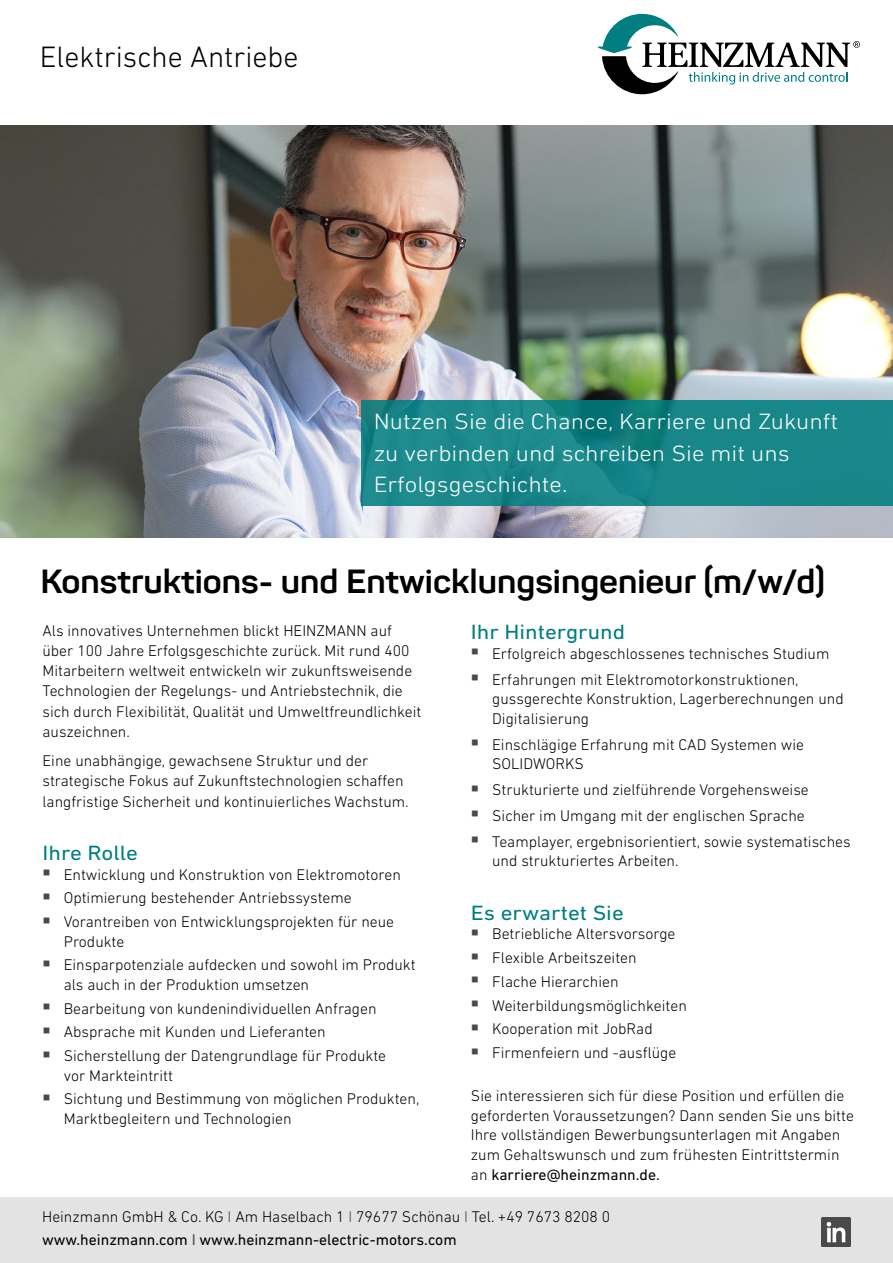
<style>
.page{position:relative;width:893px;height:1263px;background:#fff}
.page>*{position:absolute;margin:0;border:0;box-sizing:border-box;transform-origin:0 0}
.Jobtitel{font:700 33px "Sahar";color:#000;scale:1.06 1}
.t1{font:300 30px "DIN Next LT Pro";color:#000}
.Firmenprofil{font:300 22.5px/31.5px "DIN Next LT Pro";color:#fff;scale:1.1 1}
.Zwischentitel{font:21px "DIN Next LT Pro";color:#007e80;scale:1.1 1}
.Firmenprofil-2{font:300 15.75px/19.5px "DIN Next LT Pro";color:#000}
.Text{font:300 15.75px/19.6px "DIN Next LT Pro";color:#000}
.Adresse{font:300 15.75px "DIN Next LT Pro";color:#000}
.Internetadresse{font:15.75px "DIN Next LT Pro";color:#000}
.s1{font-weight:400}
.s2{color:#4a4a49}
</style>
<div class="page">
<svg style="left:598px;top:14px;width:262px;height:80px"></svg>
<div style="left:0;top:1197px;width:893px;height:66px;background:#e3e3e3"></div>
<img style="left:821px;top:1218px;width:29px;height:29px">
<img style="left:0;top:125px;width:893px;height:412px">
<svg style="left:361px;top:400px;width:532px;height:106px;fill:#18878a"></svg>
<p class="t1" style="left:40px;top:39px;width:260px">Elektrische Antriebe</p>
<p class="Firmenprofil" style="left:374px;top:406px;width:424px">Nutzen Sie die Chance, Karriere und Zukunft zu verbinden und schreiben Sie mit uns<br>Erfolgsgeschichte.</p>
<p class="Jobtitel" style="left:40px;top:560px;width:742px">Konstruktions- und Entwicklungsingenieur (m/w/d)</p>
<p class="Firmenprofil-2" style="left:43px;top:620px;width:380px;line-height:20.2px">Als innovatives Unternehmen blickt HEINZMANN auf über 100 Jahre Erfolgsgeschichte zurück. Mit rund 400<br>Mitarbeitern weltweit entwickeln wir zukunftsweisende Technologien der Regelungs- und Antriebstechnik, die sich durch Flexibilität, Qualität und Umweltfreundlichkeit auszeichnen.</p>
<p class="Firmenprofil-2" style="left:43px;top:750px;width:368px;line-height:20.7px">Eine unabhängige, gewachsene Struktur und der strategische Fokus auf Zukunftstechnologien schaffen langfristige Sicherheit und kontinuierliches Wachstum.</p>
<p class="Zwischentitel" style="left:43px;top:841px;width:88px">Ihre Rolle</p>
<p class="Firmenprofil-2" style="left:64px;top:864px;width:339px">Entwicklung und Konstruktion von Elektromotoren</p>
<p class="Firmenprofil-2" style="left:64px;top:888px;width:290px">Optimierung bestehender Antriebssysteme</p>
<p class="Firmenprofil-2" style="left:64px;top:912px;width:332px">Vorantreiben von Entwicklungsprojekten für neue<br>Produkte</p>
<p class="Firmenprofil-2" style="left:64px;top:955px;width:353px">Einsparpotenziale aufdecken und sowohl im Produkt als auch in der Produktion umsetzen</p>
<p class="Firmenprofil-2" style="left:64px;top:998px;width:314px">Bearbeitung von kundenindividuellen Anfragen</p>
<p class="Firmenprofil-2" style="left:64px;top:1022px;width:263px">Absprache mit Kunden und Lieferanten</p>
<p class="Firmenprofil-2" style="left:64px;top:1046px;width:324px">Sicherstellung der Datengrundlage für Produkte vor Markteintritt</p>
<p class="Firmenprofil-2" style="left:64px;top:1089px;width:357px">Sichtung und Bestimmung von möglichen Produkten,<br>Marktbegleitern und Technologien</p>
<p class="Zwischentitel" style="left:471px;top:620px;width:142px">Ihr Hintergrund</p>
<p class="Firmenprofil-2" style="left:492px;top:644px;width:339px">Erfolgreich abgeschlossenes technisches Studium</p>
<p class="Firmenprofil-2" style="left:492px;top:669px;width:353px">Erfahrungen mit Elektromotorkonstruktionen, gussgerechte Konstruktion, Lagerberechnungen und<br>Digitalisierung</p>
<p class="Firmenprofil-2" style="left:492px;top:734px;width:313px">Einschlägige Erfahrung mit CAD Systemen wie<br>SOLIDWORKS</p>
<p class="Firmenprofil-2" style="left:492px;top:780px;width:318px">Strukturierte und zielführende Vorgehensweise</p>
<p class="Firmenprofil-2" style="left:492px;top:806px;width:314px">Sicher im Umgang mit der englischen Sprache</p>
<p class="Firmenprofil-2" style="left:492px;top:831px;width:360px">Teamplayer, ergebnisorientiert, sowie systematisches und strukturiertes Arbeiten.</p>
<p class="Zwischentitel" style="left:471px;top:900px;width:141px">Es erwartet Sie</p>
<p class="Firmenprofil-2" style="left:492px;top:924px;width:185px">Betriebliche Altersvorsorge</p>
<p class="Firmenprofil-2" style="left:492px;top:948px;width:146px">Flexible Arbeitszeiten</p>
<p class="Firmenprofil-2" style="left:492px;top:971px;width:128px">Flache Hierarchien</p>
<p class="Firmenprofil-2" style="left:492px;top:995px;width:196px">Weiterbildungsmöglichkeiten</p>
<p class="Firmenprofil-2" style="left:492px;top:1019px;width:162px">Kooperation mit JobRad</p>
<p class="Firmenprofil-2" style="left:492px;top:1043px;width:186px">Firmenfeiern und -ausflüge</p>
<p class="Text" style="left:471px;top:1086px;width:385px">Sie interessieren sich für diese Position und erfüllen die geforderten Voraussetzungen? Dann senden Sie uns bitte Ihre vollständigen Bewerbungsunterlagen mit Angaben zum Gehaltswunsch und zum frühesten Eintrittstermin an <span class="s1">karriere@heinzmann.de.</span></p>
<p class="Adresse" style="left:42px;top:1207px;width:569px">Heinzmann GmbH &amp; Co. KG <span class="s2">I</span> Am Haselbach 1 <span class="s2">I</span> 79677 Schönau <span class="s2">I</span> Tel. +49 7673 8208 0</p>
<p class="Internetadresse" style="left:42px;top:1230px;width:416px">www.heinzmann.com <span class="s2">I</span> www.heinzmann-electric-motors.com</p>
</div>
